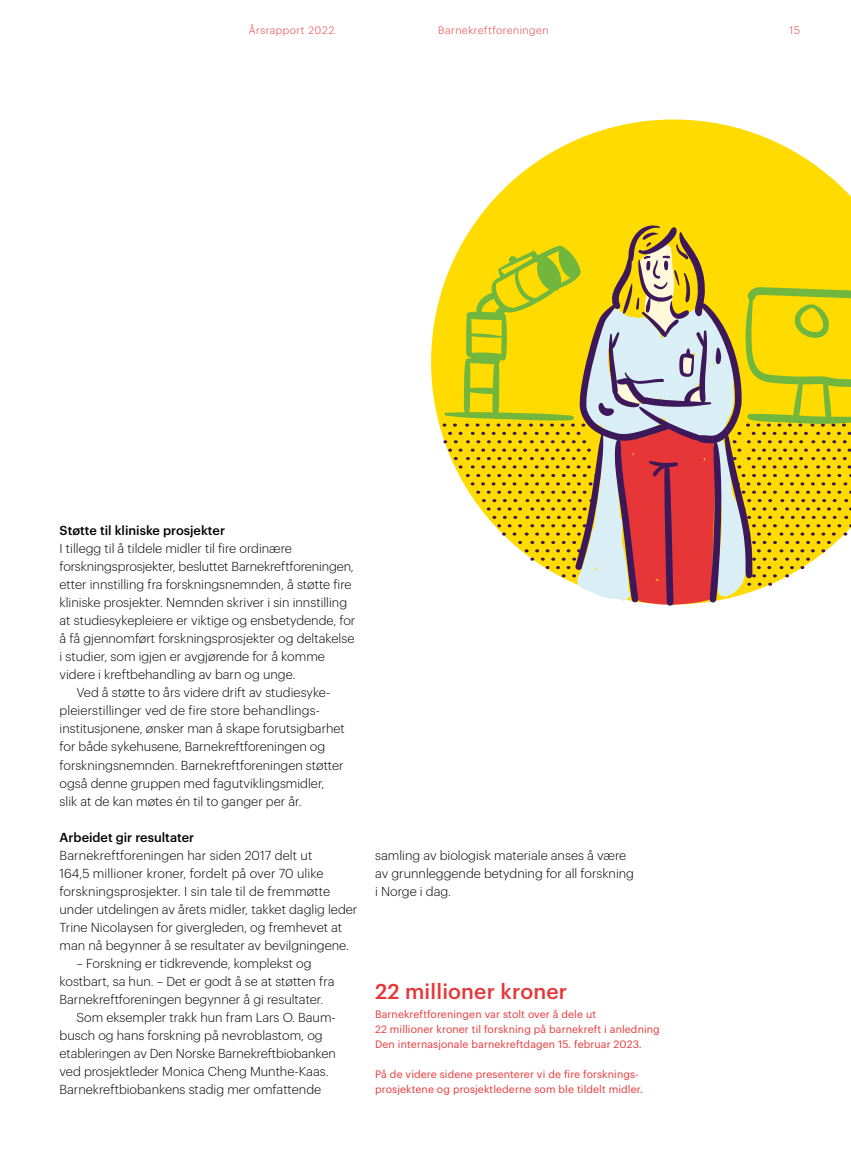
<style>
.page{position:relative;width:851px;height:1170px;background:#fff}
.page>*{position:absolute;margin:0;border:0;box-sizing:border-box;transform-origin:0 0}
.t1{font:500 21px "Graphik";letter-spacing:.01em;color:#e73638}
.Tekst___Innrykk{font:300 12.75px/18px "Graphik";color:#000}
.Tekst{font:300 12.75px/18px "Graphik";color:#000}
.Mellomtittel_H2{font:500 12.75px "Graphik";color:#000}
.t2{font:10.5px/15px "Graphik";letter-spacing:.01em;color:#e73638}
.t3{font:300 10.5px "Graphik";letter-spacing:.05em;color:#e73638}
</style>
<div class="page">
<svg style="left:431px;top:119px;width:419px;height:315px;fill:#ffdb00"></svg>
<svg style="left:442px;top:224px;width:408px;height:381px;background:#ddbe4c"></svg>
<p class="t3" style="left:249px;top:23px;width:87px">Årsrapport 2022</p>
<p class="t3" style="left:438px;top:23px;width:112px">Barnekreftforeningen</p>
<p class="t3" style="left:789px;top:23px;width:12px">15</p>
<h2 class="Mellomtittel_H2" style="left:60px;top:521px;width:167px">Støtte til kliniske prosjekter</h2>
<p class="Tekst" style="left:60px;top:538px;width:297px">I tillegg til å tildele midler til fire ordinære forskningsprosjekter, besluttet Barnekreftforeningen, etter innstilling fra forskningsnemnden, å støtte fire kliniske prosjekter. Nemnden skriver i sin innstilling at studiesykepleiere er viktige og ensbetydende, for å få gjennomført forskningsprosjekter og deltakelse i studier, som igjen er avgjørende for å komme videre i kreftbehandling av barn og unge.</p>
<p class="Tekst___Innrykk" style="left:60px;top:682px;width:287px;text-indent:17px">Ved å støtte to års videre drift av studiesyke&shy;pleierstillinger ved de fire store behandlings&shy;institusjonene, ønsker man å skape forutsigbarhet for både sykehusene, Barnekreftforeningen og forskningsnemnden. Barnekreftforeningen støtter også denne gruppen med fagutviklingsmidler, slik at de kan møtes én til to ganger per år.</p>
<h2 class="Mellomtittel_H2" style="left:60px;top:827px;width:136px">Arbeidet gir resultater</h2>
<p class="Tekst" style="left:60px;top:844px;width:299px">Barnekreftforeningen har siden 2017 delt ut<br>164,5 millioner kroner, fordelt på over 70 ulike forskningsprosjekter. I sin tale til de fremmøtte under utdelingen av årets midler, takket daglig leder Trine Nicolaysen for givergleden, og fremhevet at man nå begynner å se resultater av bevilgningene.</p>
<p class="Tekst___Innrykk" style="left:60px;top:952px;width:276px;text-indent:17px">– Forskning er tidkrevende, komplekst og kostbart, sa hun. – Det er godt å se at støtten fra<br>Barnekreftforeningen begynner å gi resultater.</p>
<p class="Tekst___Innrykk" style="left:60px;top:1006px;width:278px;text-indent:17px">Som eksempler trakk hun fram Lars O. Baum&shy;busch og hans forskning på nevroblastom, og etableringen av Den Norske Barnekreftbiobanken ved prosjektleder Monica Cheng Munthe-Kaas.<br>Barnekreftbiobankens stadig mer omfattende</p>
<p class="Tekst___Innrykk" style="left:375px;top:844px;width:260px">samling av biologisk materiale anses å være av grunnleggende betydning for all forskning i Norge i dag.</p>
<h1 class="t1" style="left:375px;top:975px;width:193px">22 millioner kroner</h1>
<p class="t2" style="left:375px;top:1006px;width:286px">Barnekreftforeningen var stolt over å dele ut<br>22 millioner kroner til forskning på barnekreft i anledning<br>Den internasjonale barnekreftdagen 15. februar 2023.</p>
<p class="t2" style="left:375px;top:1066px;width:269px">På de videre sidene presenterer vi de fire forsknings&shy;prosjektene og prosjektlederne som ble tildelt midler.</p>
</div>
